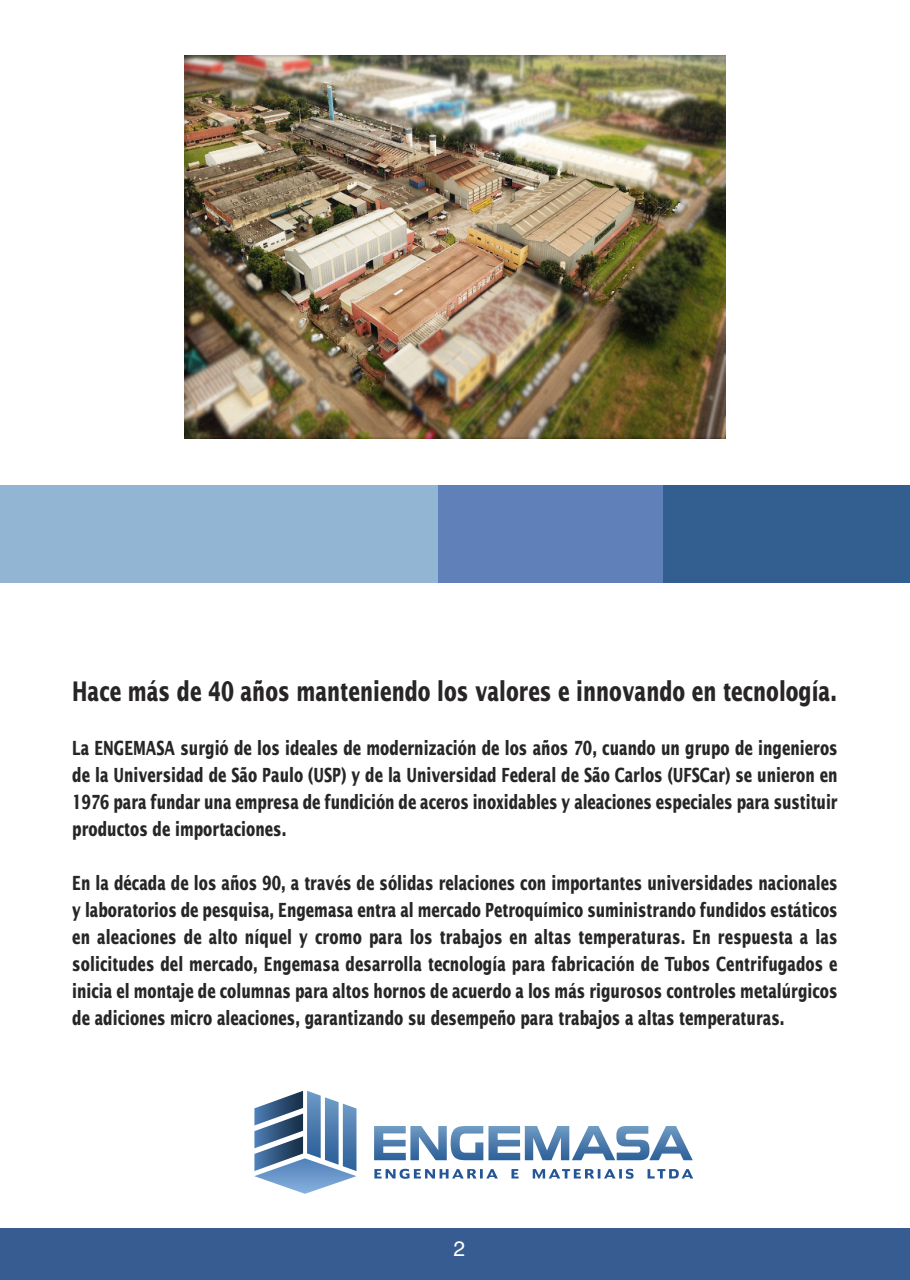
<style>
.page{position:relative;width:910px;height:1280px;background:#fff}
.page>*{position:absolute;margin:0;border:0;box-sizing:border-box;transform-origin:0 0}
.t1{font:700 27px "Lucida Sans";color:#272526;scale:.7 1}
.t2{font:21px "Helvetica";color:#fff}
.t3{font:700 19.5px/27px "Lucida Sans";color:#272526;text-align:justify;scale:.7 1}
</style>
<div class="page">
<div style="left:0;top:1229px;width:910px;height:51px;background:#375c92"></div>
<img style="left:185px;top:56px;width:540px;height:382px">
<div style="left:0;top:485px;width:438px;height:98px;background:#92b5d4"></div>
<div style="left:438px;top:485px;width:225px;height:98px;background:#5f80b8"></div>
<div style="left:663px;top:485px;width:247px;height:98px;background:#335f90"></div>
<svg style="left:254px;top:1091px;width:102px;height:103px"></svg>
<svg style="left:374px;top:1126px;width:319px;height:34px"></svg>
<svg style="left:374px;top:1169px;width:319px;height:10px"></svg>
<h1 class="t1" style="left:72px;top:680px;width:1094px">Hace más de 40 años manteniendo los valores e innovando en tecnología.</h1>
<p class="t3" style="left:72px;top:736px;width:1095px">La ENGEMASA surgió de los ideales de modernización de los años 70, cuando un grupo de ingenieros de la Universidad de São Paulo (USP) y de la Universidad Federal de São Carlos (UFSCar) se unieron en 1976 para fundar una empresa de fundición de aceros inoxidables y aleaciones especiales para sustituir productos de importaciones.</p>
<p class="t3" style="left:72px;top:871px;width:1095px">En la década de los años 90, a través de sólidas relaciones con importantes universidades nacionales y laboratorios de pesquisa, Engemasa entra al mercado Petroquímico suministrando fundidos estáticos en aleaciones de alto níquel y cromo para los trabajos en altas temperaturas. En respuesta a las solicitudes del mercado, Engemasa desarrolla tecnología para fabricación de Tubos Centrifugados e inicia el montaje de columnas para altos hornos de acuerdo a los más rigurosos controles metalúrgicos de adiciones micro aleaciones, garantizando su desempeño para trabajos a altas temperaturas.</p>
<p class="t2" style="left:453px;top:1237px;width:13px">2</p>
</div>
